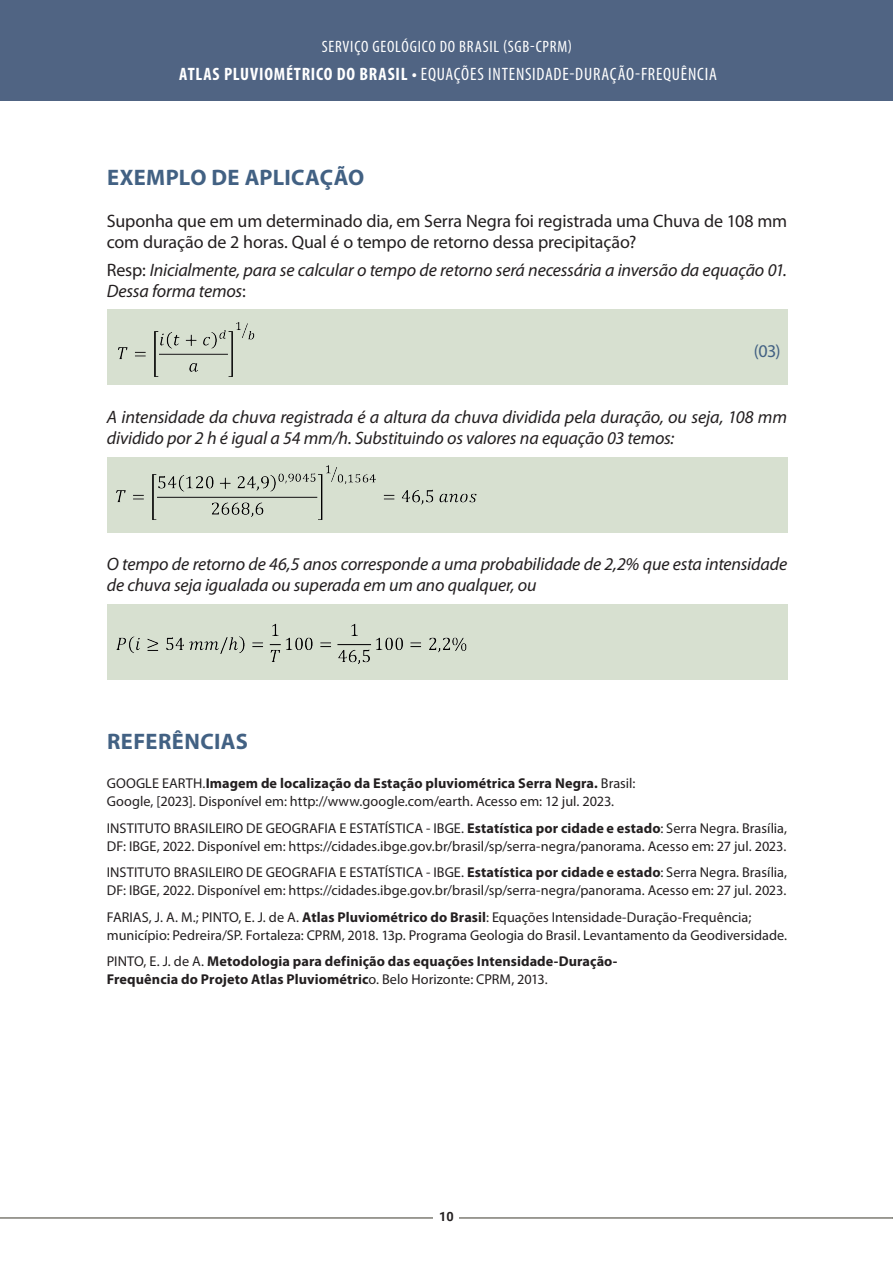
<style>
.page{position:relative;width:893px;height:1263px;background:#fff}
.page>*{position:absolute;margin:0;border:0;box-sizing:border-box;transform-origin:0 0}
.t1{font:700 22.5px "Myriad Pro";letter-spacing:.02em;color:#426183}
.CORPO_TEXTO{font:italic 18px/21px "Myriad Pro";letter-spacing:-.01em;color:#231f20}
.CORPO_TEXTO-2{font:18px/21px "Myriad Pro";letter-spacing:-.005em;color:#231f20}
.t2{font:condensed 18px "Myriad Pro";letter-spacing:.04em;color:#fff}
.EQUACAO_SOMBRA{font:18px "Myriad Pro";color:#426183}
.t3{font:condensed 16.5px "Myriad Pro";letter-spacing:.045em;color:#fff}
.Texto_Referencia_Bibliografica{font:14.25px/18px "Myriad Pro";letter-spacing:.005em;color:#231f20}
.Texto_Referencia_Bibliografica-2{font:700 14.25px/18px "Myriad Pro";letter-spacing:.005em;color:#231f20}
.t4{font:700 12.75px "Roboto";color:#231f20}
.s1{font-weight:700}
.s2{font-style:normal}
.s3{font-weight:400}
</style>
<div class="page">
<div style="left:0;top:0;width:893px;height:100px;background:#506483"></div>
<hr style="left:0;top:1217px;width:893px;height:1px;background:#7d7c73">
<div style="left:433px;top:1205px;width:26px;height:23px;background:#fff"></div>
<div style="left:107px;top:310px;width:680px;height:75px;background:#d7e0d0"></div>
<div style="left:107px;top:457px;width:680px;height:75px;background:#d7e0d0"></div>
<div style="left:107px;top:604px;width:680px;height:76px;background:#d7e0d0"></div>
<img style="left:116px;top:465px;width:361px;height:55px">
<img style="left:118px;top:322px;width:137px;height:55px">
<img style="left:116px;top:623px;width:351px;height:40px">
<p class="t3" style="left:322px;top:36px;width:252px">SERVIÇO GEOLÓGICO DO BRASIL (SGB-CPRM)</p>
<p class="t2" style="left:179px;top:63px;width:539px"><span class="s1">ATLAS PLUVIOMÉTRICO DO BRASIL •</span> EQUAÇÕES INTENSIDADE-DURAÇÃO-FREQUÊNCIA</p>
<p class="t1" style="left:107px;top:163px;width:259px">EXEMPLO DE APLICAÇÃO</p>
<p class="CORPO_TEXTO-2" style="left:107px;top:210px;width:682px">Suponha que em um determinado dia, em Serra Negra foi registrada uma Chuva de 108 mm com duração de 2 horas. Qual é o tempo de retorno dessa precipitação?</p>
<p class="CORPO_TEXTO" style="left:107px;top:259px;width:682px"><span class="s2">Resp:</span> Inicialmente, para se calcular o tempo de retorno será necessária a inversão da equação 01.<br>Dessa forma temos<span class="s2">:</span></p>
<p class="EQUACAO_SOMBRA" style="left:754px;top:339px;width:29px">(03)</p>
<p class="CORPO_TEXTO" style="left:107px;top:406px;width:682px">A intensidade da chuva registrada é a altura da chuva dividida pela duração, ou seja, 108 mm dividido por 2 h é igual a 54 mm/h. Substituindo os valores na equação 03 temos:</p>
<p class="CORPO_TEXTO" style="left:107px;top:553px;width:682px">O tempo de retorno de 46,5 anos corresponde a uma probabilidade de 2,2% que esta intensidade de chuva seja igualada ou superada em um ano qualquer, ou</p>
<p class="t1" style="left:107px;top:726px;width:142px">REFERÊNCIAS</p>
<p class="Texto_Referencia_Bibliografica" style="left:107px;top:774px;width:530px">GOOGLE EARTH.<span class="s1">Imagem de localização da Estação pluviométrica Serra Negra.</span> Brasil:<br>Google, [2023]. Disponível em: http://www.google.com/earth. Acesso em: 12 jul. 2023.</p>
<p class="Texto_Referencia_Bibliografica" style="left:107px;top:818px;width:682px">INSTITUTO BRASILEIRO DE GEOGRAFIA E ESTATÍSTICA - IBGE. <span class="s1">Estatística por cidade e estado</span>: Serra Negra. Brasília,<br>DF: IBGE, 2022. Disponível em: https://cidades.ibge.gov.br/brasil/sp/serra-negra/panorama. Acesso em: 27 jul. 2023.</p>
<p class="Texto_Referencia_Bibliografica" style="left:107px;top:863px;width:682px">INSTITUTO BRASILEIRO DE GEOGRAFIA E ESTATÍSTICA - IBGE. <span class="s1">Estatística por cidade e estado</span>: Serra Negra. Brasília,<br>DF: IBGE, 2022. Disponível em: https://cidades.ibge.gov.br/brasil/sp/serra-negra/panorama. Acesso em: 27 jul. 2023.</p>
<p class="Texto_Referencia_Bibliografica" style="left:107px;top:907px;width:682px">FARIAS, J. A. M.; PINTO, E. J. de A. <span class="s1">Atlas Pluviométrico do Brasil</span>: Equações Intensidade-Duração-Frequência; município: Pedreira/SP. Fortaleza: CPRM, 2018. 13p. Programa Geologia do Brasil. Levantamento da Geodiversidade.</p>
<p class="Texto_Referencia_Bibliografica-2" style="left:107px;top:952px;width:512px"><span class="s3">PINTO, E. J. de A.</span> Metodologia para definição das equações Intensidade-Duração-<br>Frequência do Projeto Atlas Pluviométric<span class="s3">o. Belo Horizonte: CPRM, 2013.</span></p>
<p class="t4" style="left:439px;top:1208px;width:16px">10</p>
</div>
